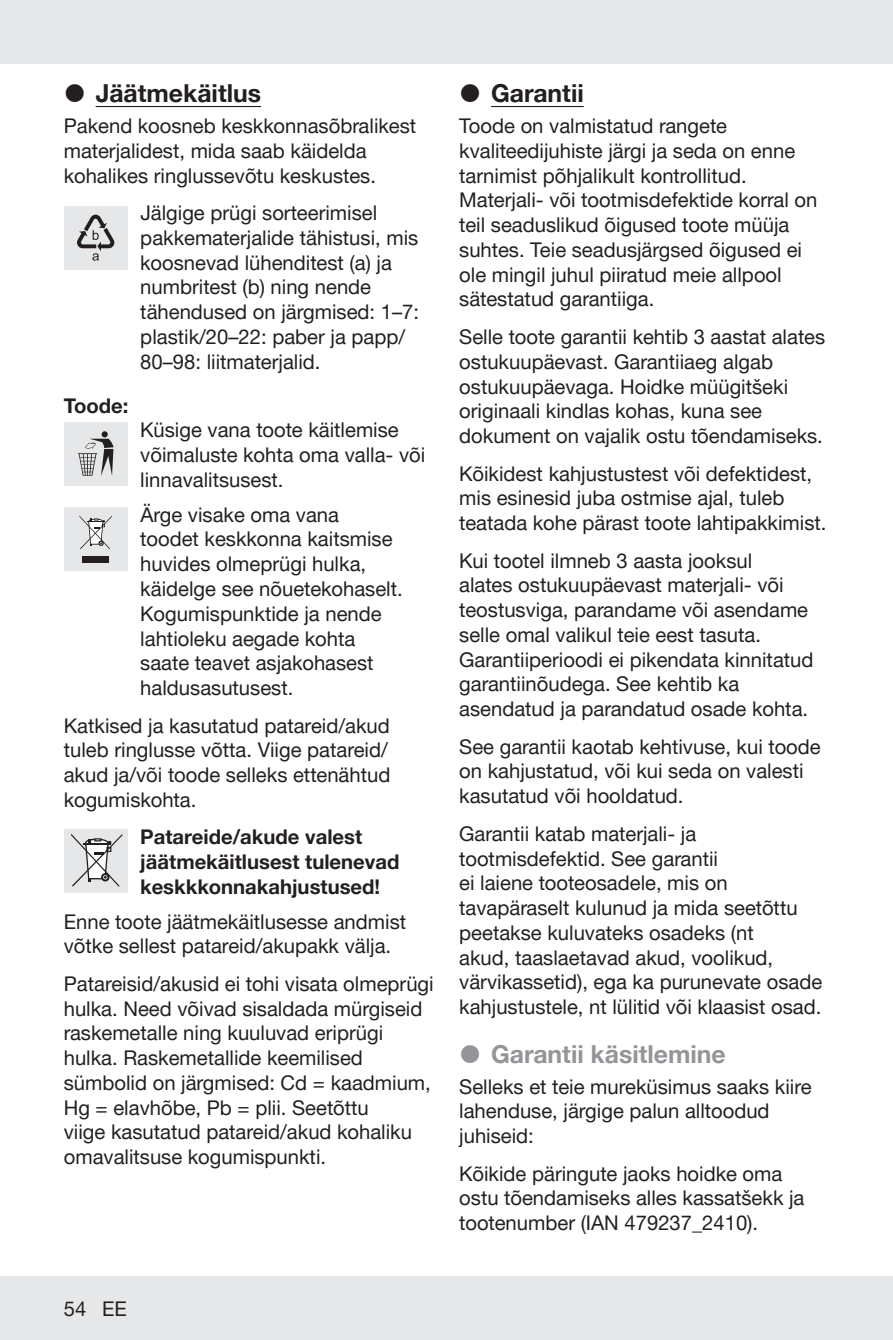
<style>
.page{position:relative;width:893px;height:1340px;background:#fff}
.page>*{position:absolute;margin:0;border:0;box-sizing:border-box;transform-origin:0 0}
.t1{font:700 24.75px "Helvetica Neue Parkside";color:#231f20}
.t2{font:700 24.75px "Helvetica Neue Parkside";color:#939598}
.Body_SB{font:20.25px/24.8px "Helvetica Neue Parkside";color:#231f20}
.Body{font:20.25px/24.8px "Helvetica Neue Parkside";color:#231f20}
.Headline-03_SB{font:700 20.25px/24.8px "Helvetica Neue Parkside";color:#231f20}
</style>
<div class="page">
<div style="left:0;top:1276px;width:893px;height:63px;background:#e6e7e9"></div>
<div style="left:0;top:0;width:893px;height:64px;background:#e6e7e9"></div>
<hr style="left:96px;top:106px;width:165px;height:1px;background:#231f20">
<div style="left:64px;top:421px;width:64px;height:64px;background:#e6e7e9"></div>
<svg style="left:78px;top:431px;width:35px;height:45px"></svg>
<div style="left:64px;top:828px;width:64px;height:64px;background:#e6e7e9"></div>
<svg style="left:71px;top:833px;width:51px;height:53px"></svg>
<hr style="left:491px;top:106px;width:93px;height:1px;background:#231f20">
<div style="left:64px;top:206px;width:64px;height:63px;background:#e6e7e9"></div>
<svg style="left:77px;top:215px;width:37px;height:46px"></svg>
<div style="left:64px;top:507px;width:64px;height:64px;background:#e6e7e9"></div>
<div style="left:82px;top:556px;width:27px;height:6px;background:#231f20"></div>
<svg style="left:79px;top:515px;width:33px;height:34px"></svg>
<p class="t1" style="left:96px;top:79px;width:167px">Jäätmekäitlus</p>
<p class="Body" style="left:64px;top:114px;width:354px">Pakend koosneb keskkonnasõbralikest materjalidest, mida saab käidelda kohalikes ringlussevõtu keskustes.</p>
<p class="Body_SB" style="left:140px;top:201px;width:280px">Jälgige prügi sorteerimisel pakkematerjalide tähistusi, mis koosnevad lühenditest (a) ja numbritest (b) ning nende tähendused on järgmised: 1–7: plastik/20–22: paber ja papp/<br>80–98: liitmaterjalid.</p>
<p class="Headline-03_SB" style="left:64px;top:393px;width:66px">Toode:</p>
<p class="Body" style="left:140px;top:418px;width:286px">Küsige vana toote käitlemise võimaluste kohta oma valla- või linnavalitsusest.</p>
<p class="Body_SB" style="left:140px;top:502px;width:261px">Ärge visake oma vana toodet keskkonna kaitsmise huvides olmeprügi hulka, käidelge see nõuetekohaselt.<br>Kogumispunktide ja nende lahtioleku aegade kohta saate teavet asjakohasest haldusasutusest.</p>
<p class="Body_SB" style="left:64px;top:713px;width:328px">Katkised ja kasutatud patareid/akud tuleb ringlusse võtta. Viige patareid/ akud ja/või toode selleks ettenähtud kogumiskohta.</p>
<p class="Headline-03_SB" style="left:140px;top:824px;width:261px">Patareide/akude valest jäätmekäitlusest tulenevad keskkkonnakahjustused!</p>
<p class="Body_SB" style="left:64px;top:909px;width:344px">Enne toote jäätmekäitlusesse andmist võtke sellest patareid/akupakk välja.</p>
<p class="Body_SB" style="left:64px;top:971px;width:371px">Patareisid/akusid ei tohi visata olmeprügi hulka. Need võivad sisaldada mürgiseid raskemetalle ning kuuluvad eriprügi hulka. Raskemetallide keemilised sümbolid on järgmised: Cd = kaadmium, Hg = elavhõbe, Pb = plii. Seetõttu<br>viige kasutatud patareid/akud kohaliku omavalitsuse kogumispunkti.</p>
<p class="t1" style="left:491px;top:79px;width:94px">Garantii</p>
<p class="Body" style="left:459px;top:114px;width:360px">Toode on valmistatud rangete kvaliteedijuhiste järgi ja seda on enne tarnimist põhjalikult kontrollitud.<br>Materjali- või tootmisdefektide korral on teil seaduslikud õigused toote müüja suhtes. Teie seadusjärgsed õigused ei ole mingil juhul piiratud meie allpool sätestatud garantiiga.</p>
<p class="Body_SB" style="left:459px;top:324px;width:367px">Selle toote garantii kehtib 3 aastat alates ostukuupäevast. Garantiiaeg algab ostukuupäevaga. Hoidke müügitšeki originaali kindlas kohas, kuna see dokument on vajalik ostu tõendamiseks.</p>
<p class="Body_SB" style="left:459px;top:461px;width:365px">Kõikidest kahjustustest või defektidest, mis esinesid juba ostmise ajal, tuleb teatada kohe pärast toote lahtipakkimist.</p>
<p class="Body_SB" style="left:459px;top:548px;width:356px">Kui tootel ilmneb 3 aasta jooksul<br>alates ostukuupäevast materjali- või teostusviga, parandame või asendame selle omal valikul teie eest tasuta.<br>Garantiiperioodi ei pikendata kinnitatud garantiinõudega. See kehtib ka asendatud ja parandatud osade kohta.</p>
<p class="Body_SB" style="left:459px;top:734px;width:363px">See garantii kaotab kehtivuse, kui toode on kahjustatud, või kui seda on valesti kasutatud või hooldatud.</p>
<p class="Body_SB" style="left:459px;top:821px;width:364px">Garantii katab materjali- ja tootmisdefektid. See garantii<br>ei laiene tooteosadele, mis on tavapäraselt kulunud ja mida seetõttu peetakse kuluvateks osadeks (nt<br>akud, taaslaetavad akud, voolikud, värvikassetid), ega ka purunevate osade kahjustustele, nt lülitid või klaasist osad.</p>
<p class="t2" style="left:491px;top:1039px;width:236px">Garantii käsitlemine</p>
<p class="Body" style="left:459px;top:1074px;width:354px">Selleks et teie mureküsimus saaks kiire lahenduse, järgige palun alltoodud juhiseid:</p>
<p class="Body_SB" style="left:459px;top:1161px;width:347px">Kõikide päringute jaoks hoidke oma ostu tõendamiseks alles kassatšekk ja tootenumber (IAN 479237_2410).</p>
<p class="Body_SB" style="left:64px;top:1296px;width:65px">54 EE</p>
</div>
